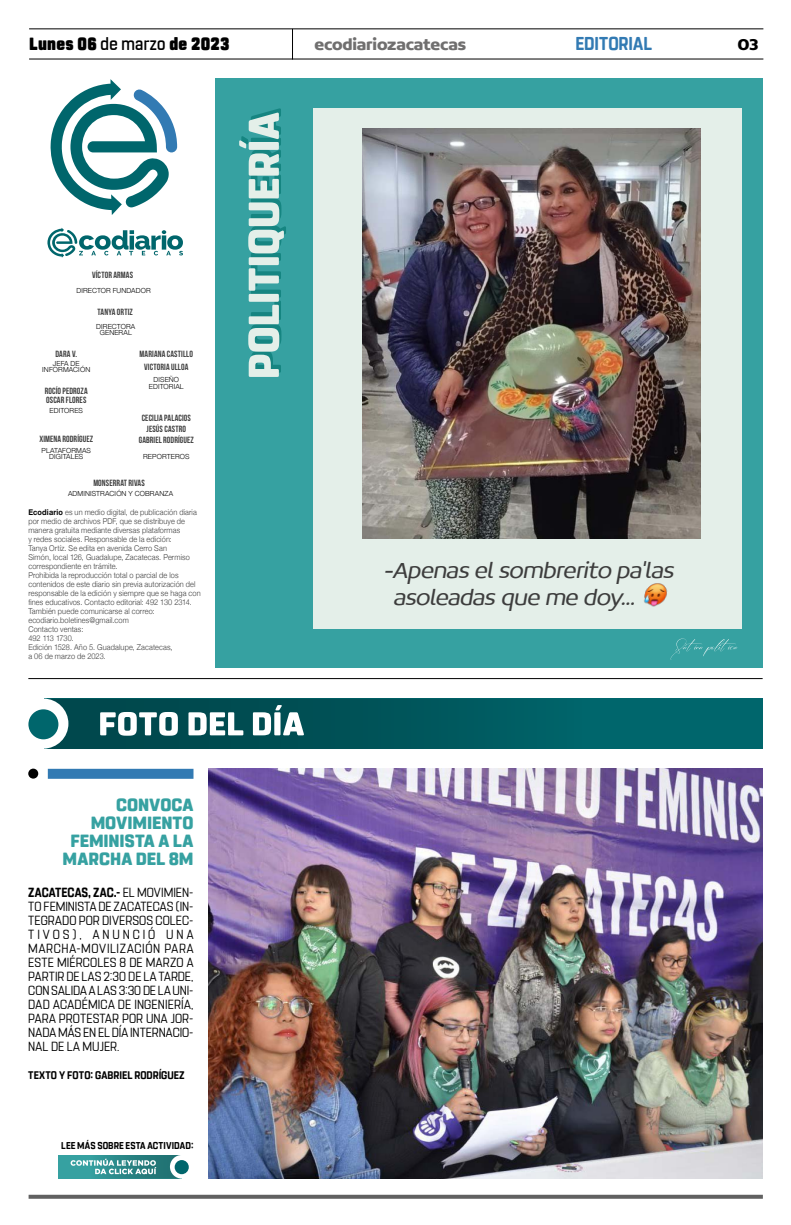
<style>
.page{position:relative;width:791px;height:1225px;background:#fff}
.page>*{position:absolute;margin:0;border:0;box-sizing:border-box;transform-origin:0 0}
.t1{font:italic 300 24px/27px "Concord";color:#3d3d3d}
.t2{font:700 18.6px "Rohn Rounded";color:#327ab3;scale:.91 1}
.t3{font:800 17.6px/18px "Rohn Rounded";color:#36a1a1;text-align:right}
.t4{font:900 17.6px "Rohn Rounded";letter-spacing:.015em;color:#000;scale:.91 1}
.t5{font:700 16.9px "Concord";letter-spacing:-.01em;color:#706f6f}
.t6{font:700 16.9px "Concord";color:#000}
.t7{font:13.2px/14px "Rohn Rounded";letter-spacing:.005em;color:#000;text-align:justify;scale:.91 1}
.t8{font:700 11px "Rohn Rounded";letter-spacing:.01em;color:#000;scale:.91 1}
.t9{font:700 9.9px "Rohn Rounded";letter-spacing:.01em;color:#000;scale:.91 1}
.t10{font:9px/11.2px "Bebas Neue";letter-spacing:.015em;color:#3d3d3d;text-align:center}
.t11{font:300 8px/9px "Helvetica Neue";letter-spacing:.015em;color:#3d3d3d;scale:.92 1}
.t12{font:300 7px/6px "Helvetica Neue";letter-spacing:.02em;color:#000;text-align:center}
.s1{font-weight:500}
.s2{font-weight:700;color:#000}
.s3{font-weight:700}
</style>
<div class="page">
<div style="left:44px;top:698px;width:719px;height:50px;background:#00666c"></div>
<img style="left:209px;top:769px;width:554px;height:409px">
<svg style="left:29px;top:1194px;width:734px;height:4px;background:#7f7f7f"></svg>
<hr style="left:29px;top:28px;width:734px;height:1px;background:#000">
<hr style="left:29px;top:59px;width:734px;height:1px;background:#000">
<hr style="left:292px;top:29px;width:1px;height:31px;background:#000">
<div style="left:215px;top:78px;width:548px;height:589px;background:#36a1a1"></div>
<div style="left:314px;top:108px;width:428px;height:520px;background:#e4efe9"></div>
<img style="left:362px;top:128px;width:338px;height:410px">
<hr style="left:28px;top:678px;width:735px;height:1px;background:#000">
<svg style="left:670px;top:638px;width:67px;height:22px"></svg>
<svg style="left:239px;top:108px;width:47px;height:269px"></svg>
<div style="left:48px;top:769px;width:145px;height:10px;background:#327ab3"></div>
<div style="left:28px;top:768px;width:10px;height:10px;background:#000;border-radius:50%"></div>
<svg style="left:44px;top:698px;width:538px;height:51px"></svg>
<div style="left:18px;top:698px;width:50px;height:50px;background:#fff;border-radius:50%"></div>
<div style="left:28px;top:709px;width:30px;height:30px;background:#00666c;border-radius:50%"></div>
<svg style="left:47px;top:228px;width:136px;height:30px"></svg>
<svg style="left:50px;top:79px;width:127px;height:136px"></svg>
<div style="left:58px;top:1154px;width:123px;height:24px;background:#36a1a1"></div>
<svg style="left:71px;top:1155px;width:118px;height:23px"></svg>
<h3 class="t4" style="left:29px;top:33px;width:222px">Lunes 06 <span class="s1">de marzo</span> de 2023</h3>
<h3 class="t5" style="left:314px;top:34px;width:153px">ecodiariozacatecas</h3>
<h2 class="t2" style="left:575px;top:32px;width:86px">EDITORIAL</h2>
<h3 class="t6" style="left:737px;top:34px;width:23px">03</h3>
<p class="t10" style="left:92px;top:269px;width:43px">VÍCTOR ARMAS</p>
<p class="t10" style="left:98px;top:307px;width:37px">TANYA ORTIZ</p>
<p class="t12" style="left:77px;top:287px;width:76px">DIRECTOR FUNDADOR</p>
<p class="t10" style="left:55px;top:348px;width:23px">DARA V.</p>
<p class="t12" style="left:96px;top:323px;width:41px">DIRECTORA<br>GENERAL</p>
<p class="t10" style="left:140px;top:348px;width:55px">MARIANA CASTILLO</p>
<p class="t12" style="left:42px;top:360px;width:49px">JEFA DE<br>INFORMACIÓN</p>
<p class="t10" style="left:45px;top:386px;width:44px;line-height:9.6px;text-align:left">ROCÍO PEDROZA<br>OSCAR FLORES</p>
<p class="t10" style="left:39px;top:433px;width:55px">XIMENA RODRÍGUEZ</p>
<p class="t12" style="left:50px;top:407px;width:35px">EDITORES</p>
<p class="t12" style="left:42px;top:446px;width:51px;line-height:6.6px">PLATAFORMAS<br>DIGITALES</p>
<p class="t10" style="left:144px;top:361px;width:46px">VICTORIA ULLOA</p>
<p class="t12" style="left:149px;top:376px;width:36px;line-height:6.6px">DISEÑO<br>EDITORIAL</p>
<p class="t10" style="left:139px;top:412px;width:57px">CECILIA PALACIOS<br>JESÚS CASTRO<br>GABRIEL RODRÍGUEZ</p>
<p class="t12" style="left:143px;top:453px;width:48px">REPORTEROS</p>
<p class="t10" style="left:93px;top:477px;width:53px">MONSERRAT RIVAS</p>
<p class="t12" style="left:68px;top:490px;width:107px">ADMINISTRACIÓN Y COBRANZA</p>
<p class="t11" style="left:28px;top:506px;width:189px"><span class="s2">Ecodiario</span> es un medio digital, de publicación diaria por medio de archivos PDF, que se distribuye de manera gratuita mediante diversas plataformas<br>y redes sociales. Responsable de la edición:<br>Tanya Ortíz. Se edita en avenida Cerro San<br>Simón, local 126, Guadalupe, Zacatecas. Permiso correspondiente en trámite.<br>Prohibida la reproducción total o parcial de los contenidos de este diario sin previa autorización del responsable de la edición y siempre que se haga con fines educativos. Contacto editorial: 492 130 2314.<br>También puede comunicarse al correo: ecodiario.boletines@gmail.com<br>Contacto ventas:<br>492 113 1730.<br>Edición 1528. Año 5. Guadalupe, Zacatecas,<br>a 06 de marzo de 2023.</p>
<h3 class="t3" style="left:63px;top:796px;width:132px">CONVOCA<br>MOVIMIENTO<br>FEMINISTA A LA<br>MARCHA DEL 8M</h3>
<p class="t7" style="left:28px;top:885px;width:183px"><span class="s3">ZACATECAS, ZAC.-</span> EL MOVIMIEN-TO FEMINISTA DE ZACATECAS (IN-TEGRADO POR DIVERSOS COLEC-TIVOS), ANUNCIÓ UNA MARCHA-MOVILIZACIÓN PARA ESTE MIÉRCOLES 8 DE MARZO A PARTIR DE LAS 2:30 DE LA TARDE, CON SALIDA A LAS 3:30 DE LA UNI-DAD ACADÉMICA DE INGENIERÍA, PARA PROTESTAR POR UNA JOR-NADA MÁS EN EL DÍA INTERNACIO-NAL DE LA MUJER.</p>
<h3 class="t8" style="left:28px;top:1068px;width:173px">TEXTO Y FOTO: GABRIEL RODRÍGUEZ</h3>
<p class="t9" style="left:61px;top:1139px;width:147px">LEE MÁS SOBRE ESTA ACTIVIDAD:</p>
<h1 class="t1" style="left:393px;top:556px;width:287px;text-indent:-9px">-Apenas elsombrerito pa'las asoleadas que me doy...</h1>
</div>
